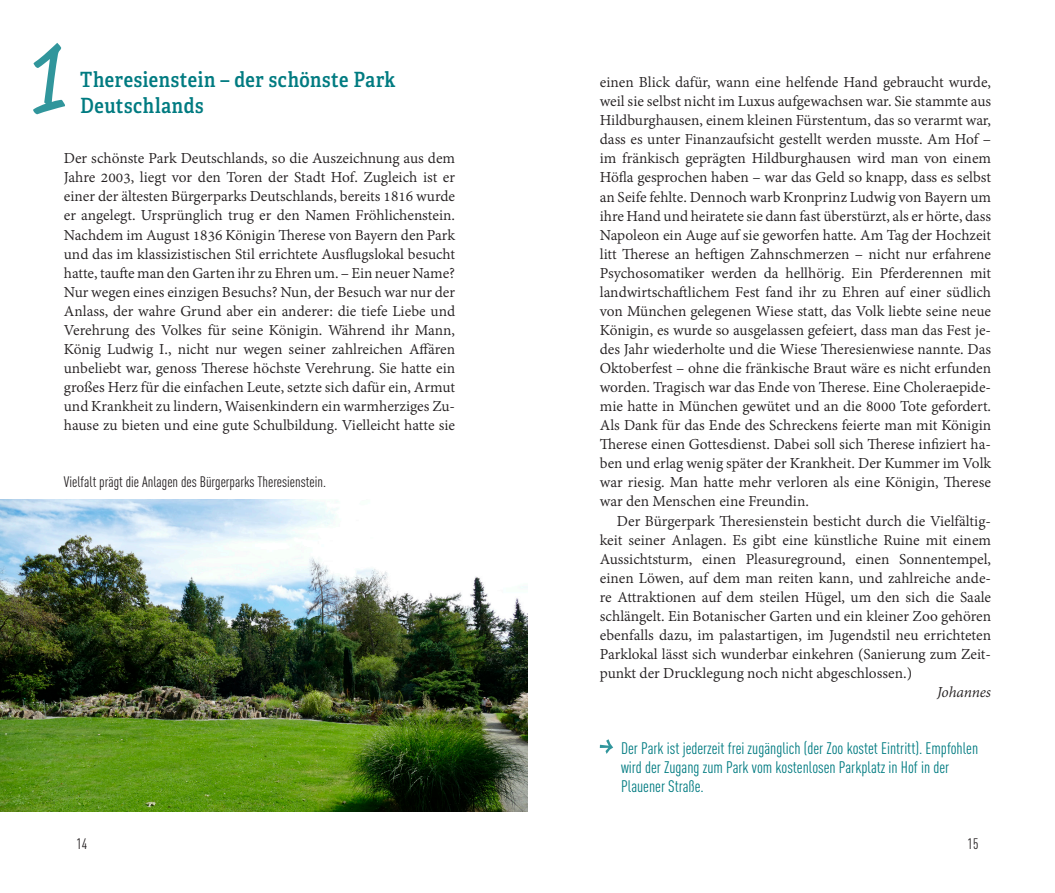
<style>
.page{position:relative;width:1055px;height:893px;background:#fff}
.page>*{position:absolute;margin:0;border:0;box-sizing:border-box;transform-origin:0 0}
.t1{font:93px "Reklame Script";color:#31969c}
.t2{font:600 21px/25.5px "Adelle Condensed";letter-spacing:.03em;color:#007b81}
.t3{font:16.5px/19px "Adobe Devanagari";color:#231f20;text-align:justify}
.t4{font:condensed 16.5px/19px "DINOT";color:#007b81}
.t5{font:italic 16.5px "Adobe Devanagari";letter-spacing:-.01em;color:#231f20}
.t6{font:condensed 15px "DINOT";color:#231f20}
</style>
<div class="page">
<svg style="left:600px;top:739px;width:13px;height:15px"></svg>
<img style="left:0;top:500px;width:527px;height:311px">
<h1 class="t1" style="left:34px;top:14px;width:31px">1</h1>
<p class="t2" style="left:80px;top:67px;width:317px">Theresienstein – der schönste Park<br>Deutschlands</p>
<p class="t3" style="left:64px;top:150px;width:393px">Der schönste Park Deutschlands, so die Auszeichnung aus dem Jahre 2003, liegt vor den Toren der Stadt Hof. Zugleich ist er einer der ältesten Bürgerparks Deutschlands, bereits 1816 wurde er angelegt. Ursprünglich trug er den Namen Fröhlichenstein.<br>Nachdem im August 1836 Königin Therese von Bayern den Park und das im klassizistischen Stil errichtete Ausflugslokal besucht hatte, taufte man den Garten ihr zu Ehren um. – Ein neuer Name?<br>Nur wegen eines einzigen Besuchs? Nun, der Besuch war nur der Anlass, der wahre Grund aber ein anderer: die tiefe Liebe und Verehrung des Volkes für seine Königin. Während ihr Mann, König Ludwig I., nicht nur wegen seiner zahlreichen Affären unbeliebt war, genoss Therese höchste Verehrung. Sie hatte ein großes Herz für die einfachen Leute, setzte sich dafür ein, Armut und Krankheit zu lindern, Waisenkindern ein warmherziges Zu&shy;hause zu bieten und eine gute Schulbildung. Vielleicht hatte sie</p>
<p class="t6" style="left:64px;top:473px;width:264px">Vielfalt prägt die Anlagen des Bürgerparks Theresienstein.</p>
<p class="t3" style="left:600px;top:74px;width:393px">einen Blick dafür, wann eine helfende Hand gebraucht wurde, weil sie selbst nicht im Luxus aufgewachsen war. Sie stammte aus Hildburghausen, einem kleinen Fürstentum, das so verarmt war, dass es unter Finanzaufsicht gestellt werden musste. Am Hof – im fränkisch geprägten Hildburghausen wird man von einem Höfla gesprochen haben – war das Geld so knapp, dass es selbst an Seife fehlte. Dennoch warb Kronprinz Ludwig von Bayern um ihre Hand und heiratete sie dann fast überstürzt, als er hörte, dass Napoleon ein Auge auf sie geworfen hatte. Am Tag der Hochzeit litt Therese an heftigen Zahnschmerzen – nicht nur erfahrene Psychosomatiker werden da hellhörig. Ein Pferderennen mit landwirtschaftlichem Fest fand ihr zu Ehren auf einer südlich von München gelegenen Wiese statt, das Volk liebte seine neue Königin, es wurde so ausgelassen gefeiert, dass man das Fest je&shy;des Jahr wiederholte und die Wiese Theresienwiese nannte. Das Oktoberfest – ohne die fränkische Braut wäre es nicht erfunden worden. Tragisch war das Ende von Therese. Eine Choleraepide&shy;mie hatte in München gewütet und an die 8000 Tote gefordert.<br>Als Dank für das Ende des Schreckens feierte man mit Königin Therese einen Gottesdienst. Dabei soll sich Therese infiziert ha&shy;ben und erlag wenig später der Krankheit. Der Kummer im Volk war riesig. Man hatte mehr verloren als eine Königin, Therese war den Menschen eine Freundin.</p>
<p class="t3" style="left:600px;top:512px;width:393px;text-indent:17px">Der Bürgerpark Theresienstein besticht durch die Vielfältig&shy;keit seiner Anlagen. Es gibt eine künstliche Ruine mit einem Aussichtsturm, einen Pleasureground, einen Sonnentempel, einen Löwen, auf dem man reiten kann, und zahlreiche ande&shy;re Attraktionen auf dem steilen Hügel, um den sich die Saale schlängelt. Ein Botanischer Garten und ein kleiner Zoo gehören ebenfalls dazu, im palastartigen, im Jugendstil neu errichteten Parklokal lässt sich wunderbar einkehren (Sanierung zum Zeit&shy;punkt der Drucklegung noch nicht abgeschlossen.)</p>
<p class="t5" style="left:937px;top:683px;width:55px">Johannes</p>
<p class="t4" style="left:621px;top:738px;width:358px">Der Park ist jederzeit frei zugänglich (der Zoo kostet Eintritt). Empfohlen wird der Zugang zum Park vom kostenlosen Parkplatz in Hof in der<br>Plauener Straße.</p>
<p class="t6" style="left:77px;top:835px;width:12px">14</p>
<p class="t6" style="left:967px;top:835px;width:12px">15</p>
</div>
